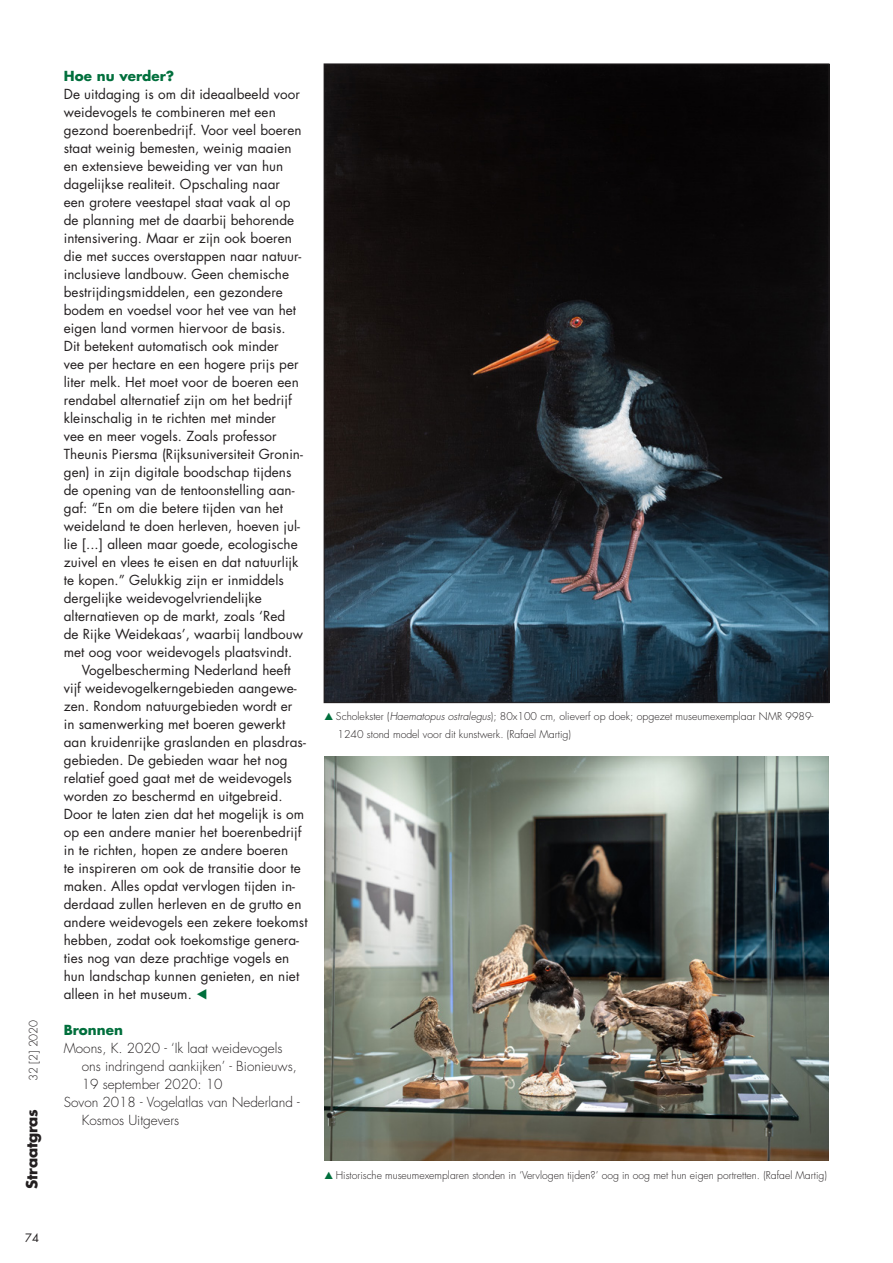
<style>
.page{position:relative;width:893px;height:1263px;background:#fff}
.page>*{position:absolute;margin:0;border:0;box-sizing:border-box;transform-origin:0 0}
.t1{font:700 15px "Futura Std";letter-spacing:-.02em;color:#231f20}
.Default{font:13.5px/18px "Futura Std";letter-spacing:.005em;color:#231f20}
.Default-2{font:300 13.5px/18px "Futura Std";color:#231f20}
.Default-3{font:700 13.5px "Futura Std";letter-spacing:.005em;color:#006f3c}
.t2{font:300 11.25px "Futura Std";letter-spacing:-.01em;color:#231f20}
.t3{font:11.25px "Futura Std";color:#231f20}
.t4{font:300 10.5px/18px "Futura Std";color:#231f20}
.s1{font-family:"European Pi Three";color:#006f3c}
.s2{font-family:"European Pi Three";font-weight:400;color:#006f3c}
.s3{font-style:italic}
</style>
<div class="page">
<img style="left:326px;top:66px;width:501px;height:635px">
<img style="left:325px;top:756px;width:504px;height:404px">
<p class="t2" style="left:27px;top:1080px;width:62px;rotate:-90deg">32 [2] 2020</p>
<p class="t1" style="left:22px;top:1188px;width:81px;rotate:-90deg">Straatgras</p>
<p class="t3" style="left:25px;top:1231px;width:16px">74</p>
<p class="Default-3" style="left:64px;top:67px;width:112px">Hoe nu verder?</p>
<p class="Default" style="left:64px;top:85px;width:239px">De uitdaging is om dit ideaalbeeld voor weidevogels te combineren met een gezond boerenbedrijf. Voor veel boeren staat weinig bemesten, weinig maaien en extensieve beweiding ver van hun dagelijkse realiteit. Opschaling naar een grotere veestapel staat vaak al op de planning met de daarbij behorende intensivering. Maar er zijn ook boeren die met succes overstappen naar natuur&shy;inclusieve landbouw. Geen chemische bestrijdingsmiddelen, een gezondere bodem en voedsel voor het vee van het eigen land vormen hiervoor de basis.<br>Dit betekent automatisch ook minder vee per hectare en een hogere prijs per liter melk. Het moet voor de boeren een rendabel alternatief zijn om het bedrijf kleinschalig in te richten met minder</p>
<p class="Default" style="left:64px;top:427px;width:241px">vee en meer vogels. Zoals professor Theunis Piersma (Rijksuniversiteit Gronin&shy;gen) in zijn digitale boodschap tijdens de opening van de tentoonstelling aan&shy;gaf: “En om die betere tijden van het weideland te doen herleven, hoeven jul&shy;lie [...] alleen maar goede, ecologische zuivel en vlees te eisen en dat natuurlijk te kopen.” Gelukkig zijn er inmiddels dergelijke weidevogelvriendelijke alternatieven op de markt, zoals ‘Red de Rijke Weidekaas’, waarbij landbouw met oog voor weidevogels plaatsvindt.</p>
<p class="Default" style="left:64px;top:661px;width:245px;text-indent:18px">Vogelbescherming Nederland heeft vijf weidevogelkerngebieden aangewe&shy;zen. Rondom natuurgebieden wordt er<br>in samenwerking met boeren gewerkt aan kruidenrijke graslanden en plasdras&shy;gebieden. De gebieden waar het nog relatief goed gaat met de weidevogels worden zo beschermd en uitgebreid.<br>Door te laten zien dat het mogelijk is om op een andere manier het boerenbedrijf in te richten, hopen ze andere boeren<br>te inspireren om ook de transitie door te maken. Alles opdat vervlogen tijden in&shy;derdaad zullen herleven en de grutto en andere weidevogels een zekere toekomst hebben, zodat ook toekomstige genera&shy;ties nog van deze prachtige vogels en hun landschap kunnen genieten, en niet alleen in het museum. <span class="s1">F</span></p>
<p class="Default-3" style="left:64px;top:1021px;width:61px">Bronnen</p>
<p class="Default-2" style="left:82px;top:1039px;width:217px;text-indent:-18px">Moons, K. 2020 - ‘Ik laat weidevogels ons indringend aankijken’ - Bionieuws,<br>19 september 2020: 10</p>
<p class="Default-2" style="left:82px;top:1093px;width:219px;text-indent:-18px">Sovon 2018 - Vogelatlas van Nederland -<br>Kosmos Uitgevers</p>
<p class="t4" style="left:338px;top:707px;width:477px;text-indent:-13px"><span class="s2">G</span> Scholekster (<span class="s3">Haematopus ostralegus</span>); 80x100 cm, olieverf op doek; opgezet museumexemplaar NMR 9989-<br>1240 stond model voor dit kunstwerk. (Rafael Martig)</p>
<p class="t4" style="left:325px;top:1166px;width:504px"><span class="s2">G</span> Historische museumexemplaren stonden in ‘Vervlogen tijden?’ oog in oog met hun eigen portretten. (Rafael Martig)</p>
</div>
